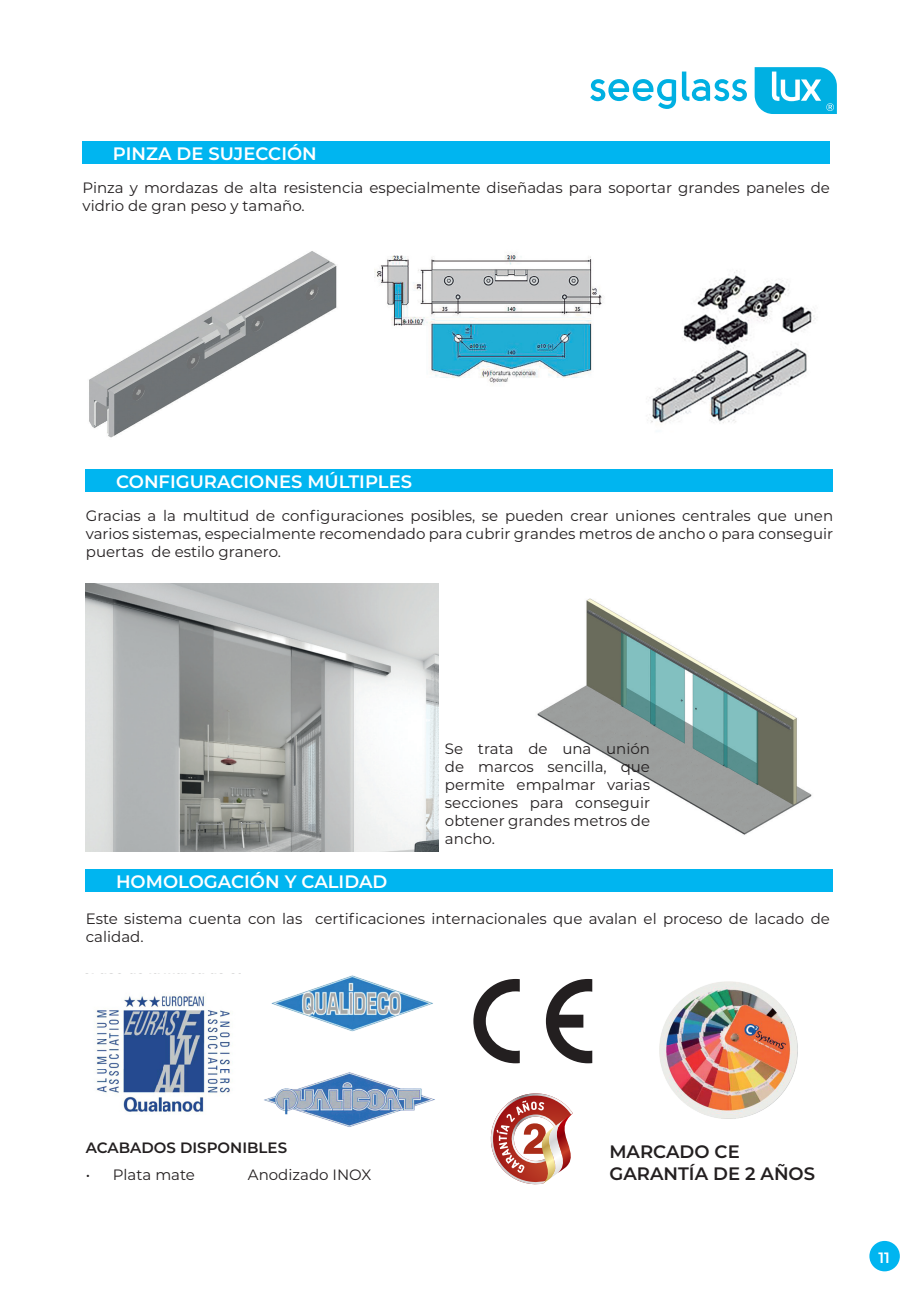
<style>
.page{position:relative;width:919px;height:1289px;background:#fff}
.page>*{position:absolute;margin:0;border:0;box-sizing:border-box;transform-origin:0 0}
.t1{font:600 18px "Montserrat";color:#fff}
.t2{font:600 18px "Montserrat";color:#231f20}
.Texto{font:15px/18px "Montserrat";color:#231f20}
.Texto-2{font:600 15px "Montserrat";color:#231f20}
.t3{font:600 15px "Montserrat";color:#fff}
</style>
<div class="page">
<svg style="left:590px;top:72px;width:156px;height:37px"></svg>
<svg style="left:754px;top:67px;width:82px;height:47px"></svg>
<div style="left:83px;top:141px;width:746px;height:22px;background:#00b5f0"></div>
<div style="left:86px;top:469px;width:747px;height:22px;background:#00b5f0"></div>
<div style="left:86px;top:869px;width:747px;height:22px;background:#00b5f0"></div>
<img style="left:86px;top:584px;width:352px;height:267px">
<img style="left:537px;top:598px;width:275px;height:237px">
<img style="left:86px;top:973px;width:154px;height:139px">
<img style="left:271px;top:975px;width:162px;height:57px">
<img style="left:264px;top:1072px;width:171px;height:55px">
<svg style="left:473px;top:979px;width:46px;height:84px"></svg>
<svg style="left:546px;top:979px;width:46px;height:84px"></svg>
<svg style="left:490px;top:1093px;width:83px;height:91px"></svg>
<img style="left:659px;top:981px;width:139px;height:138px">
<div style="left:869px;top:1240px;width:30px;height:31px;background:#00b5f0;border-radius:50%"></div>
<img style="left:89px;top:251px;width:248px;height:187px">
<img style="left:374px;top:253px;width:229px;height:130px">
<img style="left:647px;top:270px;width:169px;height:153px">
<p class="t1" style="left:113px;top:140px;width:205px">PINZA DE SUJECCIÓN</p>
<p class="Texto" style="left:83px;top:178px;width:748px">Pinza y mordazas de alta resistencia especialmente diseñadas para soportar grandes paneles de vidrio de gran peso y tamaño.</p>
<p class="t1" style="left:116px;top:469px;width:297px">CONFIGURACIONES MÚLTIPLES</p>
<p class="Texto" style="left:86px;top:506px;width:748px;text-align:justify">Gracias a la multitud de configuraciones posibles, se pueden crear uniones centrales que unen varios sistemas, especialmente recomendado para cubrir grandes metros de ancho o para conseguir puertas de estilo granero.</p>
<p class="Texto" style="left:445px;top:738px;width:206px;text-align:justify">Se trata de una unión de marcos sencilla, que permite empalmar varias secciones para conseguir obtener grandes metros de ancho.</p>
<p class="t1" style="left:116px;top:868px;width:273px">HOMOLOGACIÓN Y CALIDAD</p>
<p class="Texto" style="left:86px;top:909px;width:745px">Este sistema cuenta con las certificaciones internacionales que avalan el proceso de lacado de calidad.</p>
<p class="Texto-2" style="left:86px;top:1137px;width:203px">ACABADOS DISPONIBLES</p>
<p class="Texto" style="left:86px;top:1164px;width:111px">• Plata mate</p>
<p class="Texto" style="left:248px;top:1164px;width:125px">Anodizado INOX</p>
<p class="t2" style="left:609px;top:1139px;width:132px">MARCADO CE</p>
<p class="t2" style="left:609px;top:1160px;width:207px">GARANTÍA DE 2 AÑOS</p>
<p class="t3" style="left:878px;top:1246px;width:13px">11</p>
</div>
